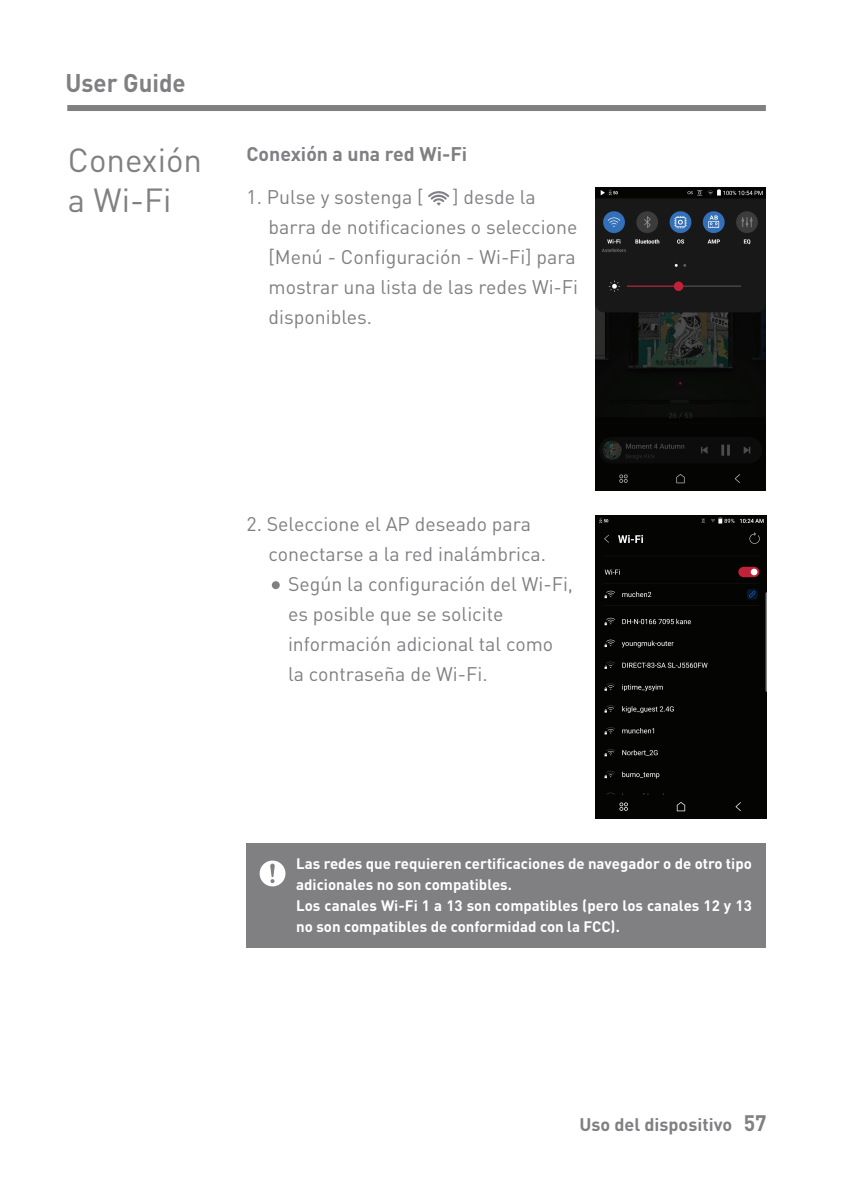
<style>
.page{position:relative;width:851px;height:1191px;background:#fff}
.page>*{position:absolute;margin:0;border:0;box-sizing:border-box;transform-origin:0 0}
.t1{font:33px/39.6px "DINOT";color:#808083}
.t2{font:700 25.2px "DINOT";color:#808083;scale:.95 1}
.t3{font:19.5px/30px "DINOT";color:#808083}
.t4{font:700 19.5px "DINOT";color:#808083}
.t5{font:700 18px "DINOT";color:#808083}
.t6{font:700 15px/21px "DINOT";color:#fff}
.s1{font-size:22.2px}
</style>
<div class="page">
<div style="left:67px;top:105px;width:698px;height:6px;background:#808083"></div>
<svg style="left:428px;top:191px;width:21px;height:15px"></svg>
<div style="left:246px;top:843px;width:519px;height:105px;background:#808083"></div>
<svg style="left:259px;top:860px;width:26px;height:26px"></svg>
<div style="left:272px;top:581px;width:8px;height:8px;background:#808083;border-radius:50%"></div>
<div style="left:595px;top:515px;width:170px;height:303px;background:#040503"></div>
<img style="left:595px;top:188px;width:170px;height:302px">
<p class="t2" style="left:65px;top:66px;width:128px">User Guide</p>
<p class="t1" style="left:68px;top:140px;width:136px">Conexión a Wi-Fi</p>
<p class="t4" style="left:246px;top:142px;width:222px">Conexión a una red Wi-Fi</p>
<p class="t3" style="left:246px;top:182px;width:178px">1. Pulse y sostenga [</p>
<p class="t3" style="left:268px;top:182px;width:311px;text-indent:184px">] desde la barra de notificaciones o seleccione [Menú - Configuración - Wi-Fi] para mostrar una lista de las redes Wi-Fi disponibles.</p>
<p class="t3" style="left:246px;top:508px;width:286px">2. Seleccione el AP deseado para</p>
<p class="t3" style="left:268px;top:538px;width:279px">conectarse a la red inalámbrica.</p>
<p class="t3" style="left:288px;top:568px;width:286px">Según la configuración del Wi-Fi,</p>
<p class="t3" style="left:288px;top:598px;width:217px">es posible que se solicite</p>
<p class="t3" style="left:288px;top:628px;width:266px">información adicional tal como</p>
<p class="t3" style="left:288px;top:658px;width:201px">la contraseña de Wi-Fi.</p>
<p class="t6" style="left:296px;top:852px;width:457px">Las redes que requieren certificaciones de navegador o de otro tipo adicionales no son compatibles.<br>Los canales Wi-Fi 1 a 13 son compatibles (pero los canales 12 y 13 no son compatibles de conformidad con la FCC).</p>
<p class="t5" style="left:579px;top:1112px;width:188px">Uso del dispositivo <span class="s1">57</span></p>
</div>
